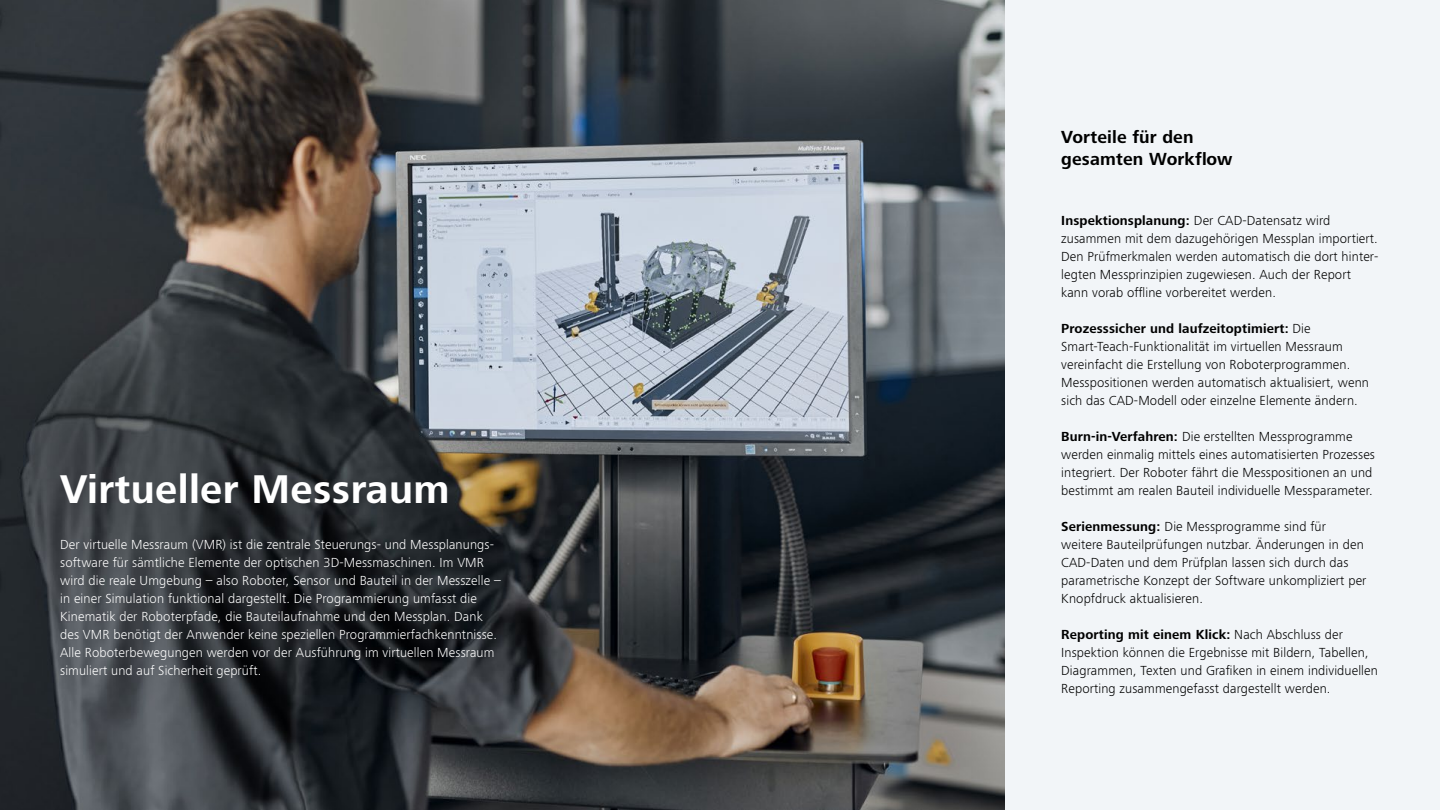
<style>
.page{position:relative;width:1440px;height:810px;background:#fff}
.page>*{position:absolute;margin:0;border:0;box-sizing:border-box;transform-origin:0 0}
.t1{font:700 41.25px "ZEISS Frutiger Next W1 G";letter-spacing:.01em;color:#fff}
.t2{font:700 18px/21.6px "ZEISS Frutiger Next W1 G";letter-spacing:.01em;color:#000}
.t3{font:300 13.5px/18px "ZEISS Frutiger Next W1 G";letter-spacing:.01em;color:#000}
.t4{font:300 13.5px/18px "ZEISS Frutiger Next W1 G";letter-spacing:.01em;color:#fff}
.s1{font-weight:700}
</style>
<div class="page">
<img style="left:0;top:0;width:1005px;height:810px">
<div style="left:1005px;top:0;width:435px;height:810px;background:#f2f5f8"></div>
<h1 class="t1" style="left:60px;top:460px;width:391px">Virtueller Messraum</h1>
<p class="t4" style="left:60px;top:535px;width:442px">Der virtuelle Messraum (VMR) ist die zentrale Steuerungs- und Messplanungs&shy;software für sämtliche Elemente der optischen 3D-Messmaschinen. Im VMR wird die reale Umgebung – also Roboter, Sensor und Bauteil in der Messzelle – in einer Simulation funktional dargestellt. Die Programmierung umfasst die Kinematik der Roboterpfade, die Bauteilaufnahme und den Messplan. Dank des VMR benötigt der Anwender keine speziellen Programmierfachkenntnisse.<br>Alle Roboterbewegungen werden vor der Ausführung im virtuellen Messraum simuliert und auf Sicherheit geprüft.</p>
<h2 class="t2" style="left:1061px;top:126px;width:173px">Vorteile für den gesamten Workflow</h2>
<p class="t3" style="left:1061px;top:211px;width:319px"><span class="s1">Inspektionsplanung:</span> Der CAD-Datensatz wird zusammen mit dem dazugehörigen Messplan importiert.<br>Den Prüfmerkmalen werden automatisch die dort hinter&shy;legten Messprinzipien zugewiesen. Auch der Report kann vorab offline vorbereitet werden.</p>
<p class="t3" style="left:1061px;top:319px;width:309px"><span class="s1">Prozesssicher und laufzeitoptimiert:</span> Die Smart-Teach-Funktionalität im virtuellen Messraum vereinfacht die Erstellung von Roboterprogrammen.<br>Messpositionen werden automatisch aktualisiert, wenn sich das CAD-Modell oder einzelne Elemente ändern.</p>
<p class="t3" style="left:1061px;top:427px;width:315px"><span class="s1">Burn-in-Verfahren:</span> Die erstellten Messprogramme werden einmalig mittels eines automatisierten Prozesses integriert. Der Roboter fährt die Messpositionen an und bestimmt am realen Bauteil individuelle Messparameter.</p>
<p class="t3" style="left:1061px;top:517px;width:307px"><span class="s1">Serienmessung:</span> Die Messprogramme sind für weitere Bauteilprüfungen nutzbar. Änderungen in den CAD-Daten und dem Prüfplan lassen sich durch das parametrische Konzept der Software unkompliziert per Knopfdruck aktualisieren.</p>
<p class="t3" style="left:1061px;top:625px;width:318px"><span class="s1">Reporting mit einem Klick:</span> Nach Abschluss der Inspektion können die Ergebnisse mit Bildern, Tabellen, Diagrammen, Texten und Grafiken in einem individuellen Reporting zusammengefasst dargestellt werden.</p>
</div>
